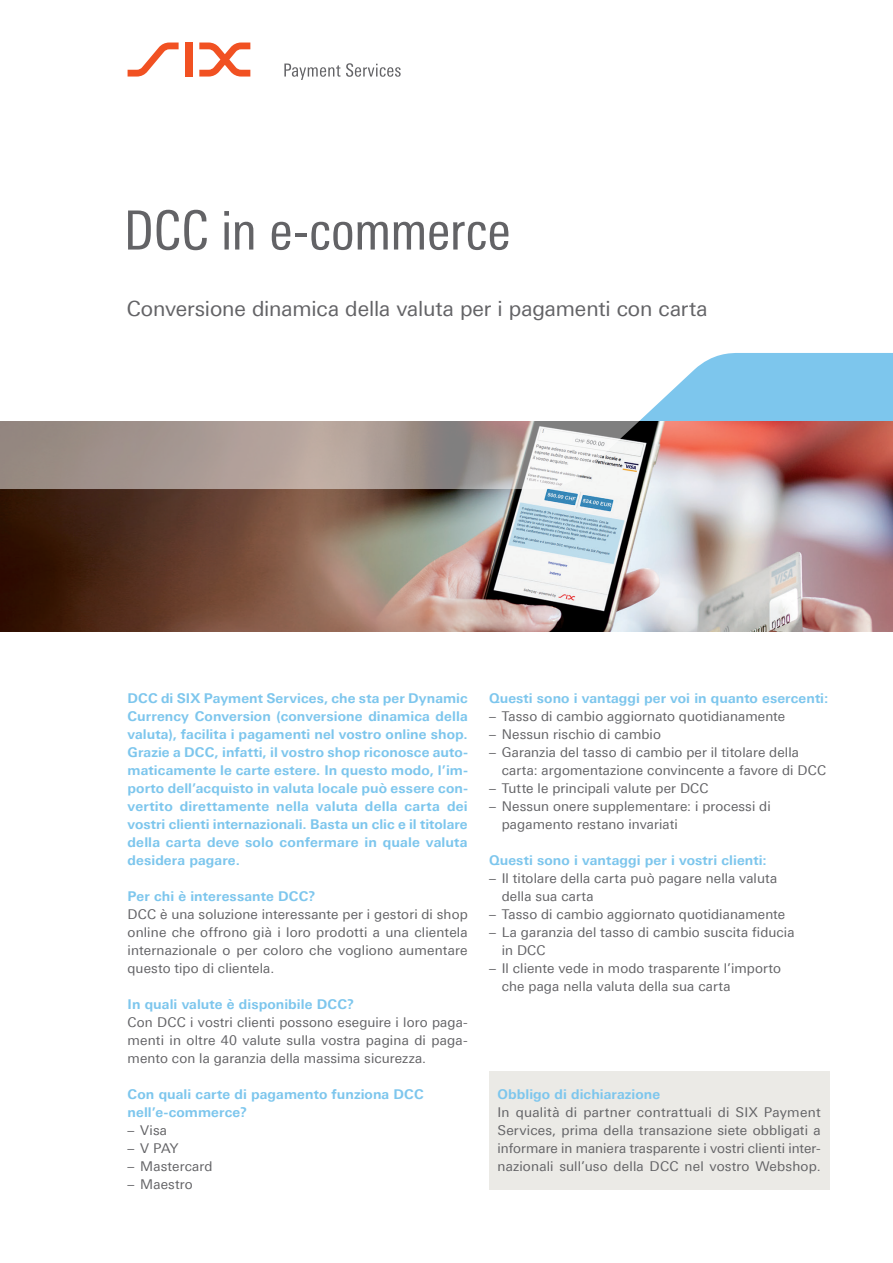
<style>
.page{position:relative;width:893px;height:1263px;background:#fff}
.page>*{position:absolute;margin:0;border:0;box-sizing:border-box;transform-origin:0 0}
.t1{font:54px "Linotype Univers 420 Cn";letter-spacing:-.01em;color:#636366}
.t2{font:21px "Linotype Univers 430";letter-spacing:-.005em;color:#636366}
.t3{font:13.5px/18px "Linotype Univers 430";letter-spacing:.01em;color:#636366}
.t4{font:700 13.5px/18px "Linotype Univers 630";letter-spacing:.005em;color:#7dc6ed;text-align:justify}
</style>
<div class="page">
<svg style="left:128px;top:43px;width:51px;height:34px"></svg>
<div style="left:185px;top:43px;width:8px;height:34px;background:#f15122"></div>
<svg style="left:199px;top:43px;width:51px;height:34px"></svg>
<svg style="left:284px;top:63px;width:117px;height:17px"></svg>
<div style="left:489px;top:1071px;width:340px;height:118px;background:#ebeae6"></div>
<img style="left:0;top:489px;width:893px;height:142px">
<svg style="left:0;top:353px;width:893px;height:136px"></svg>
<h1 class="t1" style="left:124px;top:199px;width:389px">DCC in e-commerce</h1>
<h2 class="t2" style="left:127px;top:296px;width:582px">Conversione dinamica della valuta per i pagamenti con carta</h2>
<p class="t4" style="left:128px;top:689px;width:342px">DCC di SIX Payment Services, che sta per Dynamic Currency Conversion (conversione dinamica della valuta), facilita i pagamenti nel vostro online shop.<br>Grazie a DCC, infatti, il vostro shop riconosce auto&shy;maticamente le carte estere. In questo modo, l’im&shy;porto dell’acquisto in valuta locale può essere con&shy;vertito direttamente nella valuta della carta dei vostri clienti internazionali. Basta un clic e il titolare della carta deve solo confermare in quale valuta desidera pagare.</p>
<p class="t4" style="left:128px;top:887px;width:189px">Per chi è interessante DCC?</p>
<p class="t3" style="left:128px;top:905px;width:342px;text-align:justify">DCC è una soluzione interessante per i gestori di shop online che offrono già i loro prodotti a una clientela internazionale o per coloro che vogliono aumentare questo tipo di clientela.</p>
<p class="t4" style="left:128px;top:995px;width:228px">In quali valute è disponibile DCC?</p>
<p class="t3" style="left:128px;top:1013px;width:342px;text-align:justify">Con DCC i vostri clienti possono eseguire i loro paga&shy;menti in oltre 40 valute sulla vostra pagina di paga&shy;mento con la garanzia della massima sicurezza.</p>
<p class="t4" style="left:128px;top:1085px;width:298px">Con quali carte di pagamento funziona DCC nell’e-commerce?</p>
<p class="t3" style="left:128px;top:1121px;width:41px">– Visa</p>
<p class="t3" style="left:128px;top:1139px;width:52px">– V PAY</p>
<p class="t3" style="left:128px;top:1157px;width:86px">– Mastercard</p>
<p class="t3" style="left:128px;top:1175px;width:67px">– Maestro</p>
<p class="t4" style="left:489px;top:689px;width:341px">Questi sono i vantaggi per voi in quanto esercenti:</p>
<p class="t3" style="left:489px;top:707px;width:298px">– Tasso di cambio aggiornato quotidianamente</p>
<p class="t3" style="left:489px;top:725px;width:173px">– Nessun rischio di cambio</p>
<p class="t3" style="left:502px;top:743px;width:326px;text-indent:-13px">– Garanzia del tasso di cambio per il titolare della carta: argomentazione convincente a favore di DCC</p>
<p class="t3" style="left:489px;top:779px;width:221px">– Tutte le principali valute per DCC</p>
<p class="t3" style="left:502px;top:797px;width:270px;text-indent:-13px">– Nessun onere supplementare: i processi di pagamento restano invariati</p>
<p class="t4" style="left:489px;top:851px;width:279px">Questi sono i vantaggi per i vostri clienti:</p>
<p class="t3" style="left:502px;top:869px;width:277px;text-indent:-13px">– Il titolare della carta può pagare nella valuta della sua carta</p>
<p class="t3" style="left:489px;top:905px;width:298px">– Tasso di cambio aggiornato quotidianamente</p>
<p class="t3" style="left:502px;top:923px;width:294px;text-indent:-13px">– La garanzia del tasso di cambio suscita fiducia in DCC</p>
<p class="t3" style="left:502px;top:959px;width:281px;text-indent:-13px">– Il cliente vede in modo trasparente l’importo che paga nella valuta della sua carta</p>
<p class="t4" style="left:497px;top:1085px;width:164px">Obbligo di dichiarazione</p>
<p class="t3" style="left:497px;top:1103px;width:325px;text-align:justify">In qualità di partner contrattuali di SIX Payment Services, prima della transazione siete obbligati a informare in maniera trasparente i vostri clienti inter&shy;nazionali sull’uso della DCC nel vostro Webshop.</p>
</div>
